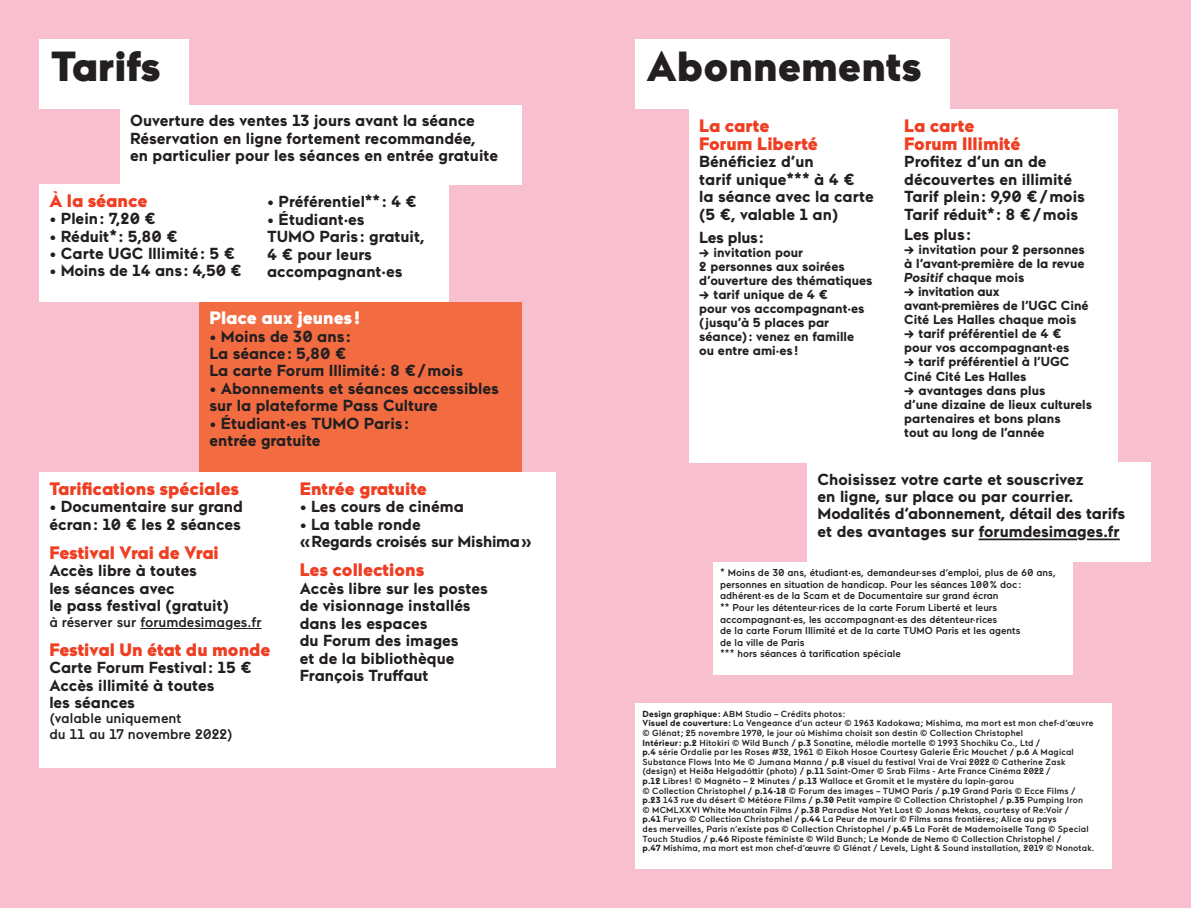
<style>
.page{position:relative;width:1191px;height:908px;background:#fff}
.page>*{position:absolute;margin:0;border:0;box-sizing:border-box;transform-origin:0 0}
.t1{font:900 42px "Maax";color:#231f20}
.t2{font:900 18px/18px "Maax";color:#ef3e22}
.t3{font:900 18px "Maax";color:#fff}
.t4{font:700 16px/17.4px "Maax";color:#231f20}
.t5{font:500 14px/15.2px "Maax";color:#231f20}
.t6{font:700 13px/14px "Maax";color:#231f20}
.t7{font:500 10px/11.6px "Maax";color:#231f20}
.t8{font:500 8.8px/9.6px "Maax";letter-spacing:.02em;color:#231f20}
.s1{font-style:italic}
.s2{font-weight:700}
</style>
<div class="page">
<div style="left:0;top:0;width:1191px;height:907px;background:#f8c0cf"></div>
<div style="left:120px;top:105px;width:402px;height:79px;background:#fff"></div>
<div style="left:40px;top:40px;width:149px;height:69px;background:#fff"></div>
<div style="left:40px;top:471px;width:516px;height:296px;background:#fff"></div>
<hr style="left:140px;top:627px;width:85px;height:1px;background:#231f20">
<div style="left:200px;top:302px;width:322px;height:169px;background:#f26b41"></div>
<div style="left:40px;top:184px;width:227px;height:118px;background:#fff"></div>
<div style="left:257px;top:184px;width:192px;height:118px;background:#fff"></div>
<div style="left:635px;top:40px;width:315px;height:69px;background:#fff"></div>
<div style="left:689px;top:109px;width:428px;height:353px;background:#fff"></div>
<div style="left:807px;top:462px;width:344px;height:99px;background:#fff"></div>
<hr style="left:978px;top:538px;width:99px;height:2px;background:#231f20">
<hr style="left:1087px;top:538px;width:32px;height:2px;background:#231f20">
<div style="left:635px;top:702px;width:477px;height:165px;background:#fff"></div>
<div style="left:713px;top:561px;width:360px;height:113px;background:#fff"></div>
<h1 class="t1" style="left:51px;top:38px;width:111px">Tarifs</h1>
<h3 class="t4" style="left:130px;top:111px;width:369px">Ouverture des ventes 13 jours avant la séance<br>Réservation en ligne fortement recommandée,<br>en particulier pour les séances en entrée gratuite</h3>
<h2 class="t2" style="left:49px;top:190px;width:100px">À la séance</h2>
<h3 class="t4" style="left:49px;top:209px;width:108px">• Plein: 7,20 €</h3>
<h3 class="t4" style="left:49px;top:226px;width:130px">• Réduit*: 5,80 €</h3>
<h3 class="t4" style="left:49px;top:244px;width:187px">• Carte UGC Illimité: 5 €</h3>
<h3 class="t4" style="left:49px;top:261px;width:194px">• Moins de 14 ans: 4,50 €</h3>
<h3 class="t4" style="left:267px;top:192px;width:151px">• Préférentiel**: 4 €</h3>
<h3 class="t4" style="left:267px;top:210px;width:159px">• Étudiant·es<br>TUMO Paris: gratuit,<br>4 € pour leurs accompagnant·es</h3>
<h2 class="t3" style="left:209px;top:306px;width:152px">Place aux jeunes !</h2>
<h3 class="t4" style="left:209px;top:326px;width:255px">• Moins de 30 ans:<br>La séance: 5,80 €<br>La carte Forum Illimité: 8 €/mois</h3>
<h3 class="t4" style="left:209px;top:378px;width:291px">• Abonnements et séances accessibles sur la plateforme Pass Culture</h3>
<h3 class="t4" style="left:209px;top:413px;width:201px">• Étudiant·es TUMO Paris: entrée gratuite</h3>
<h2 class="t2" style="left:49px;top:478px;width:191px">Tarifications spéciales</h2>
<h3 class="t4" style="left:49px;top:497px;width:195px">• Documentaire sur grand écran: 10 € les 2 séances</h3>
<h2 class="t2" style="left:49px;top:542px;width:171px">Festival Vrai de Vrai</h2>
<h3 class="t4" style="left:49px;top:561px;width:181px">Accès libre à toutes<br>les séances avec<br>le pass festival (gratuit)</h3>
<h3 class="t5" style="left:49px;top:613px;width:214px">à réserver sur forumdesimages.fr</h3>
<h2 class="t2" style="left:49px;top:639px;width:223px">Festival Un état du monde</h2>
<h3 class="t4" style="left:49px;top:658px;width:204px">Carte Forum Festival: 15 €<br>Accès illimité à toutes<br>les séances</h3>
<h3 class="t5" style="left:49px;top:710px;width:185px">(valable uniquement<br>du 11 au 17 novembre 2022)</h3>
<h2 class="t2" style="left:300px;top:478px;width:129px">Entrée gratuite</h2>
<h3 class="t4" style="left:300px;top:497px;width:166px">• Les cours de cinéma</h3>
<h3 class="t4" style="left:300px;top:514px;width:234px">• La table ronde<br>«Regards croisés sur Mishima»</h3>
<h2 class="t2" style="left:300px;top:560px;width:126px">Les collections</h2>
<h3 class="t4" style="left:300px;top:578px;width:190px">Accès libre sur les postes de visionnage installés dans les espaces<br>du Forum des images<br>et de la bibliothèque<br>François Truffaut</h3>
<h1 class="t1" style="left:646px;top:38px;width:276px">Abonnements</h1>
<h2 class="t2" style="left:699px;top:116px;width:120px">La carte<br>Forum Liberté</h2>
<h3 class="t4" style="left:699px;top:152px;width:176px">Bénéficiez d’un<br>tarif unique*** à 4 €<br>la séance avec la carte (5 €, valable 1 an)</h3>
<h3 class="t4" style="left:699px;top:227px;width:66px">Les plus:</h3>
<h3 class="t6" style="left:699px;top:244px;width:175px">→ invitation pour<br>2 personnes aux soirées d’ouverture des thématiques</h3>
<h3 class="t6" style="left:699px;top:286px;width:167px">→ tarif unique de 4 €<br>pour vos accompagnant·es (jusqu’à 5 places par séance): venez en famille ou entre ami·es!</h3>
<h2 class="t2" style="left:904px;top:116px;width:118px">La carte<br>Forum Illimité</h2>
<h3 class="t4" style="left:904px;top:152px;width:182px">Profitez d’un an de découvertes en illimité<br>Tarif plein: 9,90 €/mois<br>Tarif réduit*: 8 €/mois</h3>
<h3 class="t4" style="left:904px;top:225px;width:68px">Les plus:</h3>
<h3 class="t6" style="left:904px;top:242px;width:182px;text-align:justify">→ invitation pour 2 personnes à l’avant-première de la revue <span class="s1">Positif</span> chaque mois</h3>
<h3 class="t6" style="left:904px;top:284px;width:186px">→ invitation aux avant‑premières de l’UGC Ciné<br>Cité Les Halles chaque mois</h3>
<h3 class="t6" style="left:904px;top:326px;width:167px">→ tarif préférentiel de 4 € pour vos accompagnant·es</h3>
<h3 class="t6" style="left:904px;top:354px;width:167px">→ tarif préférentiel à l’UGC<br>Ciné Cité Les Halles</h3>
<h3 class="t6" style="left:904px;top:382px;width:189px">→ avantages dans plus<br>d’une dizaine de lieux culturels partenaires et bons plans<br>tout au long de l’année</h3>
<h3 class="t4" style="left:817px;top:469px;width:309px">Choisissez votre carte et souscrivez<br>en ligne, sur place ou par courrier.<br>Modalités d’abonnement, détail des tarifs et des avantages sur forumdesimages.fr</h3>
<p class="t7" style="left:720px;top:566px;width:337px">* Moins de 30 ans, étudiant·es, demandeur·ses d’emploi, plus de 60 ans, personnes en situation de handicap. Pour les séances 100% doc: adhérent·es de la Scam et de Documentaire sur grand écran<br>** Pour les détenteur·rices de la carte Forum Liberté et leurs accompagnant·es, les accompagnant·es des détenteur·rices<br>de la carte Forum Illimité et de la carte TUMO Paris et les agents<br>de la ville de Paris<br>*** hors séances à tarification spéciale</p>
<p class="t8" style="left:642px;top:708px;width:453px"><span class="s2">Design graphique:</span> ABM Studio – Crédits photos:<br><span class="s2">Visuel de couverture:</span> La Vengeance d’un acteur © 1963 Kadokawa; Mishima, ma mort est mon chef-d’œuvre © Glénat; 25 novembre 1970, le jour où Mishima choisit son destin © Collection Christophel<br><span class="s2">Intérieur: p.2</span> Hitokiri © Wild Bunch / <span class="s2">p.3</span> Sonatine, mélodie mortelle © 1993 Shochiku Co., Ltd /<br><span class="s2">p.4</span> série Ordalie par les Roses #32, 1961 © Eikoh Hosoe Courtesy Galerie Éric Mouchet / <span class="s2">p.6</span> A Magical Substance Flows Into Me © Jumana Manna / <span class="s2">p.8</span> visuel du festival Vrai de Vrai 2022 © Catherine Zask (design) et Heiða Helgadóttir (photo) / <span class="s2">p.11</span> Saint-Omer © Srab Films - Arte France Cinéma 2022 /<br><span class="s2">p.12</span> Libres! © Magnéto – 2 Minutes / <span class="s2">p.13</span> Wallace et Gromit et le mystère du lapin-garou<br>© Collection Christophel / <span class="s2">p.14‑18</span> © Forum des images – TUMO Paris / <span class="s2">p.19</span> Grand Paris © Ecce Films / <span class="s2">p.23</span> 143 rue du désert © Météore Films / <span class="s2">p.30</span> Petit vampire © Collection Christophel / <span class="s2">p.35</span> Pumping Iron<br>© MCMLXXVI White Mountain Films / <span class="s2">p.38</span> Paradise Not Yet Lost © Jonas Mekas, courtesy of Re:Voir /<br><span class="s2">p.41</span> Furyo © Collection Christophel / <span class="s2">p.44</span> La Peur de mourir © Films sans frontières; Alice au pays<br>des merveilles, Paris n’existe pas © Collection Christophel / <span class="s2">p.45</span> La Forêt de Mademoiselle Tang © Special Touch Studios / <span class="s2">p.46</span> Riposte féministe © Wild Bunch; Le Monde de Nemo © Collection Christophel /<br><span class="s2">p.47</span> Mishima, ma mort est mon chef-d’œuvre © Glénat / Levels, Light &amp; Sound installation, 2019 © Nonotak.</p>
</div>
